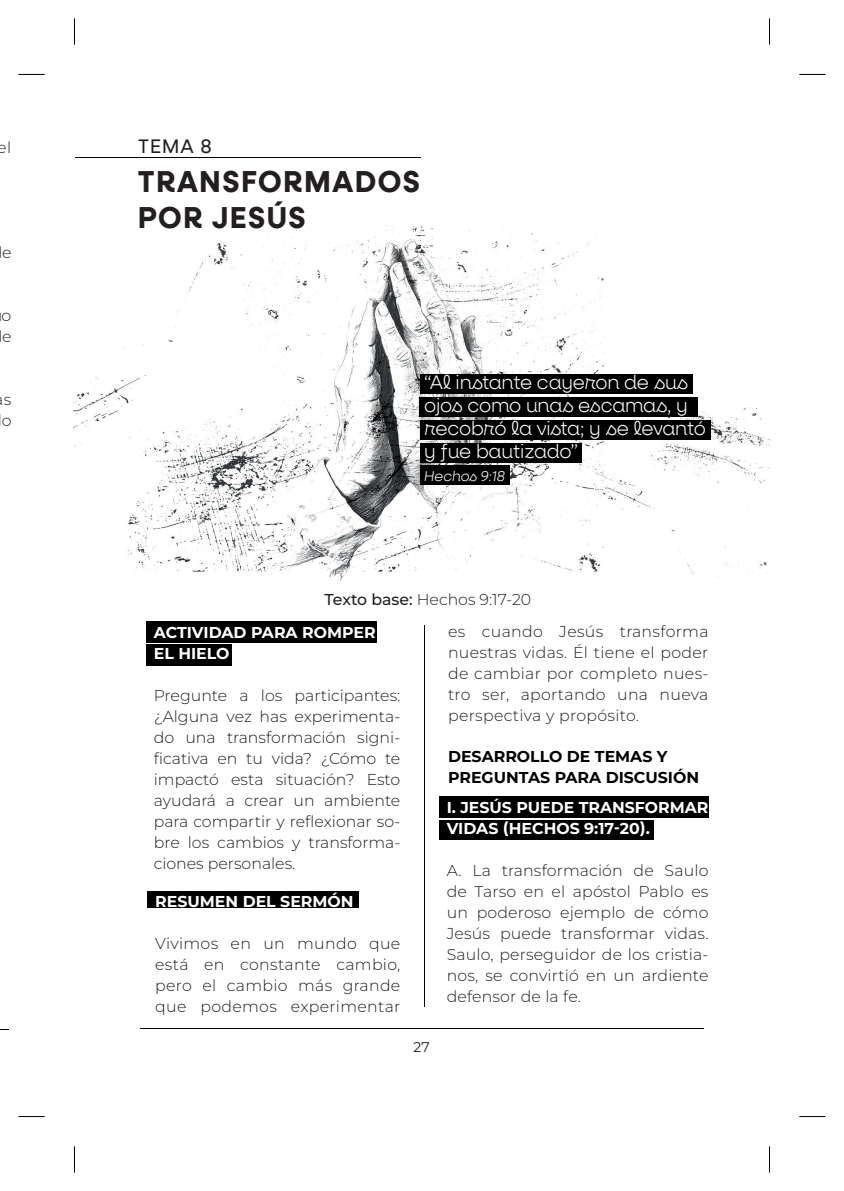
<style>
.page{position:relative;width:844px;height:1191px;background:#fff}
.page>*{position:absolute;margin:0;border:0;box-sizing:border-box;transform-origin:0 0}
.t1{font:700 29.75px/35.7px "Neulis";letter-spacing:.05em;color:#231f20}
.t2{font:300 19.25px/22.8px "Neulis";letter-spacing:-.01em;color:#fff}
.t3{font:19.25px "Neulis";color:#231f20}
.t4{font:300 15.75px/21px "Montserrat";letter-spacing:.01em;color:#231f20;text-align:justify}
.t5{font:700 15.75px/21px "Montserrat";color:#fff}
.t6{font:700 15.75px/21px "Montserrat";color:#000001}
.t7{font:italic 300 14px "Neulis";color:#fff}
.t8{font:14px "Montserrat";color:#231f20}
.s1{font-weight:500}
</style>
<div class="page">
<hr style="left:140px;top:1028px;width:563px;height:1px;background:#000001">
<div style="left:146px;top:644px;width:86px;height:21px;background:#000001"></div>
<div style="left:439px;top:820px;width:215px;height:19px;background:#000001"></div>
<div style="left:146px;top:622px;width:231px;height:21px;background:#000001"></div>
<img style="left:74px;top:225px;width:696px;height:357px">
<hr style="left:75px;top:158px;width:345px;height:1px;background:#000001">
<div style="left:420px;top:374px;width:273px;height:19px;background:#000001"></div>
<div style="left:419px;top:397px;width:278px;height:20px;background:#000001"></div>
<div style="left:420px;top:420px;width:290px;height:20px;background:#000001"></div>
<div style="left:420px;top:444px;width:161px;height:19px;background:#000001"></div>
<div style="left:147px;top:891px;width:211px;height:17px;background:#000001"></div>
<hr style="left:424px;top:625px;width:1px;height:382px;background:#000001">
<div style="left:439px;top:796px;width:269px;height:21px;background:#000001"></div>
<div style="left:420px;top:465px;width:89px;height:20px;background:#000001"></div>
<svg style="left:18px;top:74px;width:27px;height:1px"></svg>
<svg style="left:799px;top:74px;width:26px;height:1px"></svg>
<svg style="left:18px;top:1116px;width:27px;height:1px"></svg>
<svg style="left:799px;top:1116px;width:26px;height:1px"></svg>
<svg style="left:74px;top:18px;width:1px;height:27px"></svg>
<svg style="left:74px;top:1146px;width:1px;height:26px"></svg>
<svg style="left:769px;top:18px;width:1px;height:27px"></svg>
<svg style="left:769px;top:1146px;width:1px;height:26px"></svg>
<p class="t4" style="left:-2px;top:136px;width:15px">el</p>
<p class="t4" style="left:2px;top:241px;width:11px">e</p>
<p class="t4" style="left:2px;top:304px;width:11px">o e</p>
<p class="t4" style="left:2px;top:388px;width:11px">s o</p>
<p class="t3" style="left:138px;top:135px;width:75px">TEMA 8</p>
<h1 class="t1" style="left:138px;top:165px;width:283px">TRANSFORMADOS<br>POR JESÚS</h1>
<p class="t2" style="left:424px;top:372px;width:283px">“Al instante cayeron de sus ojos como unas escamas, y recobró la vista; y se levantó y fue bautizado”</p>
<p class="t7" style="left:424px;top:468px;width:82px">Hechos 9:18</p>
<p class="t4" style="left:324px;top:588px;width:208px"><span class="s1">Texto base:</span> Hechos 9:17-20</p>
<p class="t5" style="left:154px;top:621px;width:223px">ACTIVIDAD PARA ROMPER<br>EL HIELO</p>
<p class="t4" style="left:154px;top:685px;width:248px">Pregunte a los participantes: ¿Alguna vez has experimenta&shy;do una transformación signi&shy;ficativa en tu vida? ¿Cómo te impactó esta situación? Esto ayudará a crear un ambiente para compartir y reflexionar so&shy;bre los cambios y transforma&shy;ciones personales.</p>
<p class="t5" style="left:155px;top:889px;width:200px">RESUMEN DEL SERMÓN</p>
<p class="t4" style="left:155px;top:932px;width:246px">Vivimos en un mundo que está en constante cambio, pero el cambio más grande que podemos experimentar</p>
<p class="t8" style="left:413px;top:1037px;width:18px">27</p>
<p class="t4" style="left:448px;top:620px;width:262px">es cuando Jesús transforma nuestras vidas. Él tiene el poder de cambiar por completo nues&shy;tro ser, aportando una nueva perspectiva y propósito.</p>
<p class="t6" style="left:448px;top:745px;width:252px">DESARROLLO DE TEMAS Y<br>PREGUNTAS PARA DISCUSIÓN</p>
<p class="t5" style="left:446px;top:796px;width:263px">I. JESÚS PUEDE TRANSFORMAR<br>VIDAS (HECHOS 9:17-20).</p>
<p class="t4" style="left:446px;top:859px;width:263px">A. La transformación de Saulo de Tarso en el apóstol Pablo es un poderoso ejemplo de cómo Jesús puede transformar vidas.<br>Saulo, perseguidor de los cristia&shy;nos, se convirtió en un ardiente defensor de la fe.</p>
</div>
